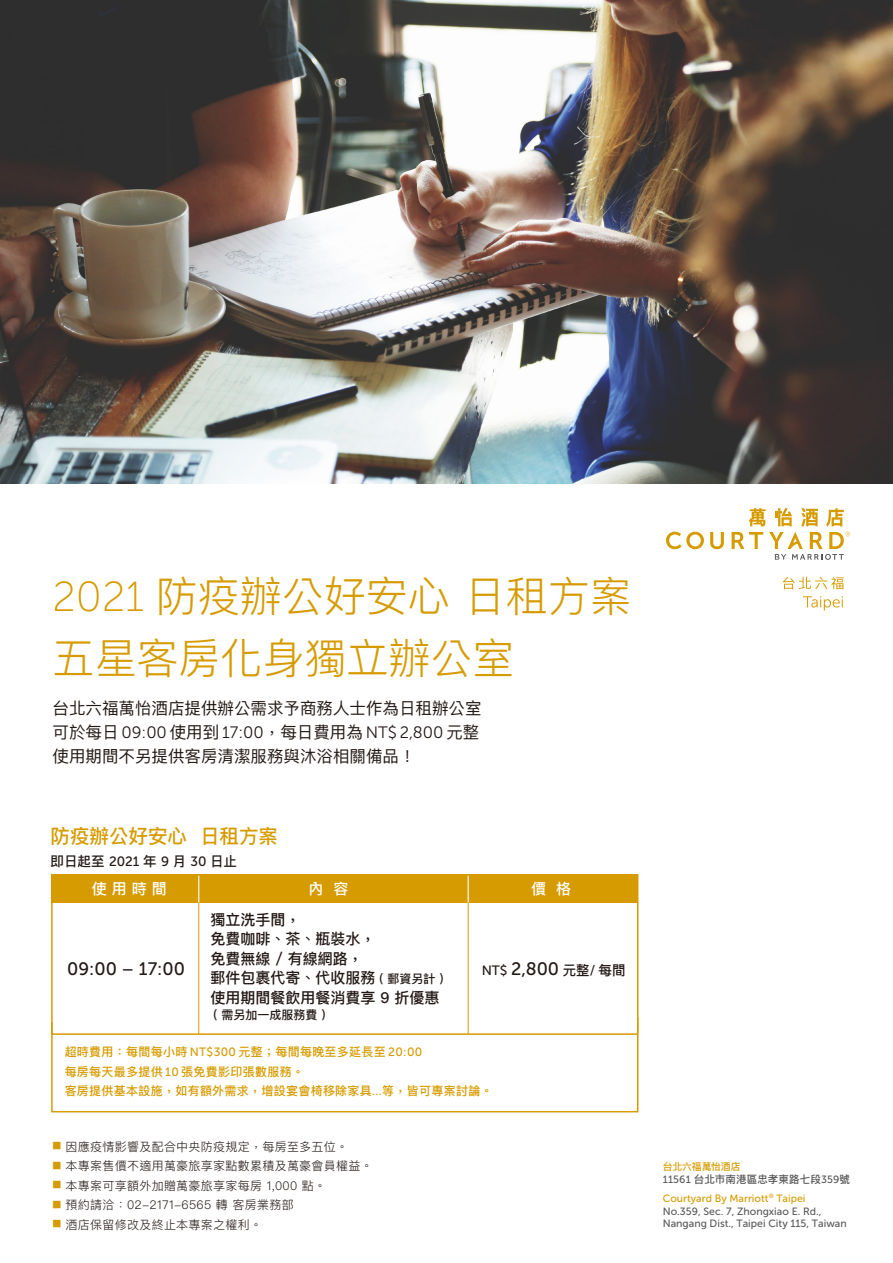
<style>
.page{position:relative;width:893px;height:1263px;background:#fff}
.page>*{position:absolute;margin:0;border:0;box-sizing:border-box;transform-origin:0 0}
.t1{font:300 42px/61.2px "Ping Fang TC";color:#d69b00}
.t2{font:500 19.5px "Ping Fang TC";color:#d69b00}
.t3{font:18px "Museo Sans 500";color:#221815}
.t4{font:16.5px "Ping Fang TC";color:#221815}
.t5{font:16.5px "Museo Sans 300";color:#221815}
.t6{font:500 15px/19.5px "Ping Fang TC";color:#221815}
.t7{font:500 15px "Ping Fang TC";color:#fff}
.t8{font:500 13.5px "Ping Fang TC";color:#221815}
.t9{font:300 12px "Ping Fang TC";letter-spacing:.025em;color:#221815}
.t10{font:500 12px/19.5px "Ping Fang TC";letter-spacing:.025em;color:#d69b00}
.t11{font:500 12px "Ping Fang TC";color:#221815}
.t12{font:10.5px/12.6px "Museo Sans 500";color:#595757}
.t13{font:500 10.5px "Ping Fang TC";letter-spacing:.01em;color:#595757}
.t14{font:500 9.75px "Ping Fang TC";color:#d69b00}
.s1{font-family:"Museo Sans 100";font-weight:400}
.s2{font-family:"Ping Fang TC"}
.s3{font-family:"Museo Sans 500";font-weight:400}
.s4{font-size:12px}
.s5{font-size:13.5px}
.s6{font-family:"Ping Fang TC";font-weight:500;font-size:13.5px}
.s7{font-family:"Adobe Ming Std";font-size:9px;color:#d69b00}
.s8{color:#d69b00}
</style>
<div class="page">
<svg style="left:783px;top:577px;width:61px;height:12px"></svg>
<svg style="left:803px;top:596px;width:40px;height:14px"></svg>
<svg style="left:666px;top:532px;width:38px;height:17px"></svg>
<svg style="left:710px;top:532px;width:14px;height:17px"></svg>
<svg style="left:732px;top:532px;width:31px;height:17px"></svg>
<svg style="left:769px;top:532px;width:81px;height:28px"></svg>
<svg style="left:801px;top:508px;width:17px;height:18px"></svg>
<svg style="left:775px;top:508px;width:17px;height:18px"></svg>
<svg style="left:826px;top:508px;width:18px;height:18px"></svg>
<svg style="left:749px;top:508px;width:17px;height:18px"></svg>
<img style="left:0;top:0;width:893px;height:483px">
<div style="left:51px;top:875px;width:587px;height:28px;background:#d69b00"></div>
<hr style="left:468px;top:875px;width:1px;height:159px;background:#d69b00">
<svg style="left:468px;top:876px;width:1px;height:26px"></svg>
<hr style="left:198px;top:875px;width:1px;height:159px;background:#d69b00">
<svg style="left:198px;top:876px;width:1px;height:26px"></svg>
<svg style="left:51px;top:1016px;width:588px;height:97px"></svg>
<h1 class="t1" style="left:53px;top:565px;width:581px"><span class="s1">2021</span> 防疫辦公好安心 日租方案五星客房化身獨立辦公室</h1>
<h3 class="t4" style="left:53px;top:698px;width:431px">台北六福萬怡酒店提供辦公需求予商務人士作為日租辦公室</h3>
<h3 class="t5" style="left:53px;top:723px;width:428px"><span class="s2">可於每日</span> 09:00 <span class="s2">使用到</span> 17:00<span class="s2">，每日費用為</span> NT$ 2,800 <span class="s2">元整</span></h3>
<h3 class="t4" style="left:53px;top:746px;width:364px">使用期間不另提供客房清潔服務與沐浴相關備品！</h3>
<h2 class="t2" style="left:51px;top:824px;width:229px">防疫辦公好安心 日租方案</h2>
<p class="t8" style="left:51px;top:852px;width:188px">即日起至 <span class="s3">2021</span> 年 <span class="s3">9</span> 月 <span class="s3">30</span> 日止</p>
<p class="t7" style="left:92px;top:879px;width:76px">使 用 時 間</p>
<p class="t7" style="left:308px;top:879px;width:41px">內 容</p>
<p class="t7" style="left:531px;top:879px;width:41px">價 格</p>
<p class="t6" style="left:210px;top:909px;width:234px">獨立洗手間，<br>免費咖啡、茶、瓶裝水，<br>免費無線 / 有線網路，<br>郵件包裹代寄、代收服務 <span class="s4">( 郵資另計 )</span>使用期間餐飲用餐消費享 9 折優惠</p>
<p class="t11" style="left:213px;top:1008px;width:113px">( 需另加一成服務費 )</p>
<h3 class="t3" style="left:67px;top:959px;width:119px">09:00 – 17:00</h3>
<h3 class="t3" style="left:482px;top:959px;width:145px"><span class="s5">NT$</span> 2,800 <span class="s6">元整</span><span class="s5">/</span> <span class="s6">每間</span></h3>
<p class="t10" style="left:65px;top:1042px;width:429px">超時費用：每間每小時 <span class="s3">NT$300</span> 元整；每間每晚至多延長至 <span class="s3">20:00<br></span>每房每天最多提供 <span class="s3">10</span> 張免費影印張數服務。<br>客房提供基本設施，如有額外需求，增設宴會椅移除家具<span class="s3">...</span>等，皆可專案討論。</p>
<p class="t9" style="left:53px;top:1139px;width:297px"><span class="s7">■</span> 因應疫情影響及配合中央防疫規定，每房至多五位。</p>
<p class="t9" style="left:53px;top:1158px;width:322px"><span class="s7">■</span> 本專案售價不適用萬豪旅享家點數累積及萬豪會員權益。</p>
<p class="t9" style="left:53px;top:1178px;width:275px"><span class="s7">■</span> 本專案可享額外加贈萬豪旅享家每房 1,000 點。</p>
<p class="t9" style="left:53px;top:1197px;width:243px"><span class="s7">■</span> 預約請洽：02-2171-6565 轉 客房業務部</p>
<p class="t9" style="left:53px;top:1217px;width:211px"><span class="s7">■</span> 酒店保留修改及終止本專案之權利。</p>
<p class="t14" style="left:663px;top:1160px;width:79px">台北六福萬怡酒店</p>
<p class="t13" style="left:663px;top:1173px;width:189px"><span class="s3">11561</span> 台北市南港區忠孝東路七段<span class="s3">359</span>號</p>
<p class="t12" style="left:663px;top:1192px;width:185px"><span class="s8">Courtyard By Marriott</span><sup>®</sup> <span class="s8">Taipei<br></span>No.359, Sec. 7, Zhongxiao E. Rd.,<br>Nangang Dist., Taipei City 115, Taiwan</p>
</div>
